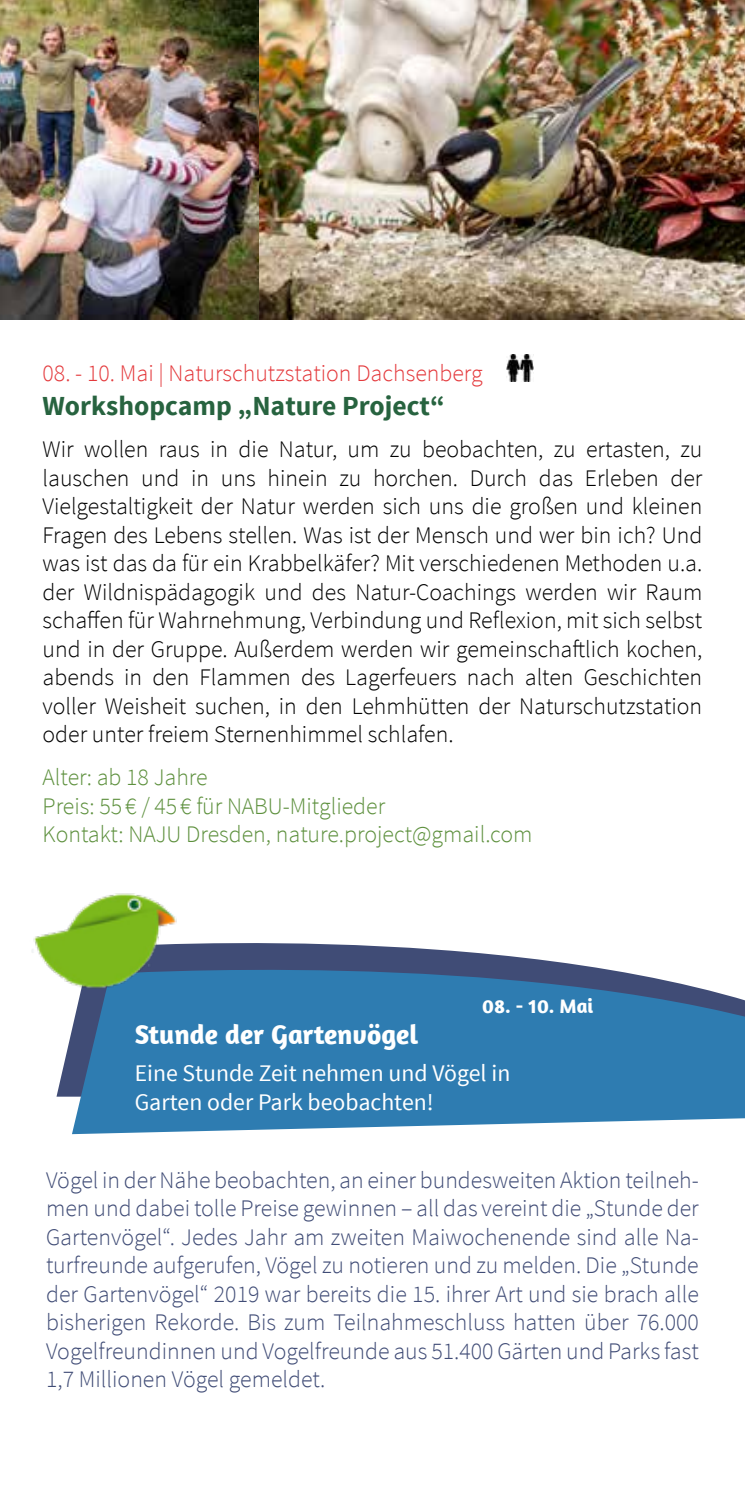
<style>
.page{position:relative;width:745px;height:1489px;background:#fff}
.page>*{position:absolute;margin:0;border:0;box-sizing:border-box;transform-origin:0 0}
.t1{font:700 27.5px "Source Sans Pro";color:#27633f}
.t2{font:700 27.5px "Amaranth";color:#fff}
.t3{font:300 23.75px/28.5px "Source Sans Pro";color:#000;text-align:justify}
.t4{font:300 23.75px/28.5px "Source Sans Pro";color:#404c76;text-align:justify}
.t5{font:300 23.75px/28.5px "Source Sans Pro";color:#5d903d}
.t6{font:23.75px/28.5px "Source Sans Pro";color:#fff}
.t7{font:300 23.75px "Source Sans Pro";color:#e4393c}
.t8{font:700 20px "Amaranth";color:#fff}
</style>
<div class="page">
<img style="left:259px;top:0;width:485px;height:319px">
<img style="left:0;top:0;width:259px;height:319px">
<img style="left:506px;top:354px;width:27px;height:27px">
<svg style="left:56px;top:943px;width:356px;height:153px"></svg>
<svg style="left:72px;top:948px;width:672px;height:186px;background:#4583b1"></svg>
<img style="left:32px;top:893px;width:165px;height:96px">
<p class="t7" style="left:43px;top:359px;width:441px">08. - 10. Mai | Naturschutzstation Dachsenberg</p>
<p class="t1" style="left:43px;top:387px;width:403px">Workshopcamp „Nature Project“</p>
<p class="t3" style="left:43px;top:435px;width:661px">Wir wollen raus in die Natur, um zu beobachten, zu ertasten, zu lauschen und in uns hinein zu horchen. Durch das Erleben der Vielgestaltigkeit der Natur werden sich uns die großen und kleinen Fragen des Lebens stellen. Was ist der Mensch und wer bin ich? Und was ist das da fü r ein Krabbelkäfer? Mit verschiedenen Methoden u.a. der Wildnispädagogik und des Natur-Coachings werden wir Raum schaffen fü r Wahrnehmung, Verbindung und Reflexion, mit sich selbst und in der Gruppe. Außerdem werden wir gemeinschaftlich kochen, abends in den Flammen des Lagerfeuers nach alten Geschichten voller Weisheit suchen, in den Lehmhütten der Naturschutzstation oder unter freiem Sternenhimmel schlafen.</p>
<p class="t5" style="left:43px;top:763px;width:491px">Alter: ab 18 Jahre<br>Preis: 55 € / 45 € fü r NABU-Mitglieder<br>Kontakt: NAJU Dresden, nature.project@gmail.com</p>
<p class="t8" style="left:482px;top:993px;width:113px">08. - 10. Mai</p>
<p class="t2" style="left:135px;top:1016px;width:285px">Stunde der Gartenvögel</p>
<p class="t6" style="left:135px;top:1059px;width:377px">Eine Stunde Zeit nehmen und Vögel in<br>Garten oder Park beobachten!</p>
<p class="t4" style="left:46px;top:1165px;width:654px">Vögel in der Nähe beobachten, an einer bundesweiten Aktion teilneh&shy;men und dabei tolle Preise gewinnen – all das vereint die „Stunde der Gartenvögel“. Jedes Jahr am zweiten Maiwochenende sind alle Na&shy;turfreunde aufgerufen, Vögel zu notieren und zu melden. Die „Stunde der Gartenvögel“ 2019 war bereits die 15. ihrer Art und sie brach alle bisherigen Rekorde. Bis zum Teilnahmeschluss hatten ü ber 76.000<br>Vogelfreundinnen und Vogelfreunde aus 51.400 Gärten und Parks fast 1,7 Millionen Vögel gemeldet.</p>
</div>
